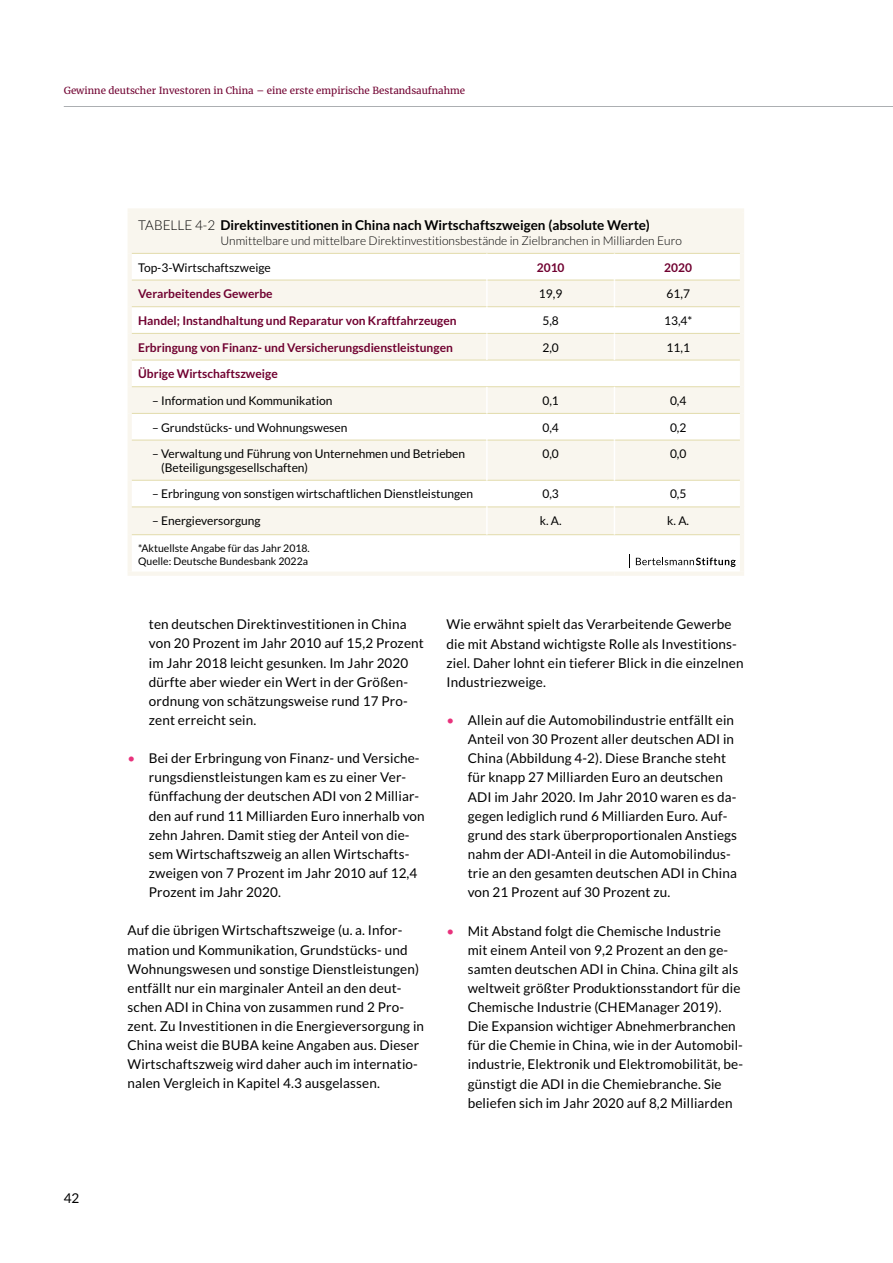
<style>
.page{position:relative;width:893px;height:1263px;background:#fff}
.page>*{position:absolute;margin:0;border:0;box-sizing:border-box;transform-origin:0 0}
.t1{font:13.5px/19.2px "Lato";letter-spacing:.01em;color:#000}
.t2{font:700 13.5px "Lato";color:#000}
.t3{font:12px/13.5px "Lato";color:#000}
.t4{font:700 12px "Lato";color:#700130}
.t5{font:300 12px "Lato";color:#000}
.t6{font:10.5px/13.5px "Lato";color:#000}
.t7{font:9.75px "Merriweather";color:#700130}
.s1{font-weight:300}
.s2{color:#e8327c}
</style>
<div class="page">
<hr style="left:64px;top:106px;width:829px;height:1px;background:#acafb2">
<div style="left:132px;top:213px;width:608px;height:40px;background:#f9f6ee"></div>
<svg style="left:132px;top:279px;width:608px;height:286px;fill:#f9f6ee"></svg>
<div style="left:128px;top:208px;width:359px;height:5px;background:#f9f6ee"></div>
<hr style="left:128px;top:213px;width:4px;height:40px;background:#f9f6ee">
<div style="left:487px;top:208px;width:127px;height:5px;background:#f9f6ee"></div>
<div style="left:614px;top:208px;width:130px;height:5px;background:#f9f6ee"></div>
<hr style="left:740px;top:213px;width:4px;height:40px;background:#f9f6ee">
<hr style="left:128px;top:253px;width:4px;height:27px;background:#f9f6ee">
<hr style="left:740px;top:253px;width:4px;height:27px;background:#f9f6ee">
<hr style="left:128px;top:280px;width:4px;height:27px;background:#f9f6ee">
<hr style="left:740px;top:280px;width:4px;height:27px;background:#f9f6ee">
<hr style="left:128px;top:307px;width:4px;height:26px;background:#f9f6ee">
<hr style="left:740px;top:307px;width:4px;height:26px;background:#f9f6ee">
<hr style="left:128px;top:333px;width:4px;height:27px;background:#f9f6ee">
<hr style="left:740px;top:333px;width:4px;height:27px;background:#f9f6ee">
<hr style="left:128px;top:360px;width:4px;height:27px;background:#f9f6ee">
<hr style="left:740px;top:360px;width:4px;height:27px;background:#f9f6ee">
<hr style="left:128px;top:387px;width:4px;height:26px;background:#f9f6ee">
<hr style="left:740px;top:387px;width:4px;height:26px;background:#f9f6ee">
<hr style="left:128px;top:413px;width:4px;height:27px;background:#f9f6ee">
<hr style="left:740px;top:413px;width:4px;height:27px;background:#f9f6ee">
<hr style="left:128px;top:440px;width:4px;height:40px;background:#f9f6ee">
<hr style="left:740px;top:440px;width:4px;height:40px;background:#f9f6ee">
<hr style="left:128px;top:480px;width:4px;height:27px;background:#f9f6ee">
<hr style="left:740px;top:480px;width:4px;height:27px;background:#f9f6ee">
<hr style="left:128px;top:507px;width:4px;height:28px;background:#f9f6ee">
<hr style="left:740px;top:507px;width:4px;height:28px;background:#f9f6ee">
<hr style="left:128px;top:535px;width:4px;height:36px;background:#f9f6ee">
<hr style="left:740px;top:535px;width:4px;height:36px;background:#f9f6ee">
<div style="left:128px;top:571px;width:359px;height:5px;background:#f9f6ee"></div>
<div style="left:487px;top:571px;width:127px;height:5px;background:#f9f6ee"></div>
<div style="left:614px;top:571px;width:130px;height:5px;background:#f9f6ee"></div>
<hr style="left:132px;top:253px;width:355px;height:1px;background:#e2dbab">
<hr style="left:487px;top:253px;width:127px;height:1px;background:#e2dbab">
<hr style="left:614px;top:253px;width:126px;height:1px;background:#e2dbab">
<hr style="left:132px;top:280px;width:355px;height:1px;background:#e2dbab">
<hr style="left:487px;top:280px;width:127px;height:1px;background:#e2dbab">
<hr style="left:614px;top:280px;width:126px;height:1px;background:#e2dbab">
<hr style="left:132px;top:306px;width:355px;height:1px;background:#e2dbab">
<hr style="left:487px;top:306px;width:127px;height:1px;background:#e2dbab">
<hr style="left:614px;top:306px;width:126px;height:1px;background:#e2dbab">
<hr style="left:132px;top:333px;width:355px;height:1px;background:#e2dbab">
<hr style="left:487px;top:333px;width:127px;height:1px;background:#e2dbab">
<hr style="left:614px;top:333px;width:126px;height:1px;background:#e2dbab">
<hr style="left:132px;top:360px;width:355px;height:1px;background:#e2dbab">
<hr style="left:487px;top:360px;width:127px;height:1px;background:#e2dbab">
<hr style="left:614px;top:360px;width:126px;height:1px;background:#e2dbab">
<hr style="left:132px;top:386px;width:355px;height:1px;background:#e2dbab">
<hr style="left:487px;top:386px;width:127px;height:1px;background:#e2dbab">
<hr style="left:614px;top:386px;width:126px;height:1px;background:#e2dbab">
<hr style="left:132px;top:413px;width:355px;height:1px;background:#e2dbab">
<hr style="left:487px;top:413px;width:127px;height:1px;background:#e2dbab">
<hr style="left:614px;top:413px;width:126px;height:1px;background:#e2dbab">
<hr style="left:132px;top:440px;width:355px;height:1px;background:#e2dbab">
<hr style="left:487px;top:440px;width:127px;height:1px;background:#e2dbab">
<hr style="left:614px;top:440px;width:126px;height:1px;background:#e2dbab">
<hr style="left:132px;top:480px;width:355px;height:1px;background:#e2dbab">
<hr style="left:487px;top:480px;width:127px;height:1px;background:#e2dbab">
<hr style="left:614px;top:480px;width:126px;height:1px;background:#e2dbab">
<hr style="left:132px;top:507px;width:355px;height:1px;background:#e2dbab">
<hr style="left:487px;top:507px;width:127px;height:1px;background:#e2dbab">
<hr style="left:614px;top:507px;width:126px;height:1px;background:#e2dbab">
<hr style="left:132px;top:534px;width:355px;height:1px;background:#e2dbab">
<hr style="left:487px;top:534px;width:127px;height:1px;background:#e2dbab">
<hr style="left:614px;top:534px;width:126px;height:1px;background:#e2dbab">
<hr style="left:486px;top:254px;width:2px;height:26px;background:#fff">
<hr style="left:486px;top:280px;width:2px;height:26px;background:#fff">
<hr style="left:486px;top:307px;width:2px;height:26px;background:#fff">
<hr style="left:486px;top:334px;width:2px;height:26px;background:#fff">
<svg style="left:614px;top:279px;width:1px;height:81px"></svg>
<hr style="left:486px;top:387px;width:2px;height:26px;background:#fff">
<hr style="left:486px;top:414px;width:2px;height:26px;background:#fff">
<svg style="left:614px;top:387px;width:1px;height:53px"></svg>
<hr style="left:486px;top:440px;width:2px;height:40px;background:#fff">
<hr style="left:614px;top:440px;width:1px;height:40px;background:#fff">
<hr style="left:486px;top:480px;width:2px;height:27px;background:#fff">
<hr style="left:486px;top:507px;width:2px;height:27px;background:#fff">
<svg style="left:614px;top:480px;width:1px;height:54px"></svg>
<svg style="left:629px;top:555px;width:1px;height:13px"></svg>
<svg style="left:636px;top:557px;width:100px;height:10px"></svg>
<p class="t7" style="left:64px;top:83px;width:403px">Gewinne deutscher Investoren in China – eine erste empirische Bestandsaufnahme</p>
<p class="t2" style="left:138px;top:217px;width:513px"><span class="s1">TABELLE 4-2</span> Direktinvestitionen in China nach Wirtschaftszweigen (absolute Werte)</p>
<p class="t5" style="left:220px;top:234px;width:463px">Unmittelbare und mittelbare Direktinvestitionsbestände in Zielbranchen in Milliarden Euro</p>
<p class="t3" style="left:138px;top:260px;width:134px">Top-3-Wirtschaftszweige</p>
<p class="t4" style="left:537px;top:260px;width:29px">2010</p>
<p class="t4" style="left:664px;top:260px;width:29px">2020</p>
<p class="t4" style="left:138px;top:287px;width:136px">Verarbeitendes Gewerbe</p>
<p class="t3" style="left:539px;top:287px;width:25px">19,9</p>
<p class="t3" style="left:666px;top:287px;width:25px">61,7</p>
<p class="t4" style="left:138px;top:314px;width:320px">Handel; Instandhaltung und Reparatur von Kraftfahrzeugen</p>
<p class="t3" style="left:542px;top:314px;width:18px">5,8</p>
<p class="t3" style="left:664px;top:314px;width:30px">13,4*</p>
<p class="t4" style="left:138px;top:340px;width:316px">Erbringung von Finanz- und Versicherungsdienstleistungen</p>
<p class="t3" style="left:542px;top:340px;width:18px">2,0</p>
<p class="t3" style="left:666px;top:340px;width:25px">11,1</p>
<p class="t4" style="left:138px;top:367px;width:141px">Übrige Wirtschaftszweige</p>
<p class="t3" style="left:152px;top:394px;width:182px">– Information und Kommunikation</p>
<p class="t3" style="left:542px;top:394px;width:18px">0,1</p>
<p class="t3" style="left:670px;top:394px;width:18px">0,4</p>
<p class="t3" style="left:152px;top:420px;width:197px">– Grundstücks- und Wohnungswesen</p>
<p class="t3" style="left:542px;top:420px;width:18px">0,4</p>
<p class="t3" style="left:670px;top:420px;width:18px">0,2</p>
<p class="t3" style="left:161px;top:447px;width:306px;text-indent:-9px">– Verwaltung und Führung von Unternehmen und Betrieben (Beteiligungsgesellschaften)</p>
<p class="t3" style="left:542px;top:447px;width:18px">0,0</p>
<p class="t3" style="left:670px;top:447px;width:18px">0,0</p>
<p class="t3" style="left:152px;top:487px;width:323px">– Erbringung von sonstigen wirtschaftlichen Dienstleistungen</p>
<p class="t3" style="left:542px;top:487px;width:18px">0,3</p>
<p class="t3" style="left:670px;top:487px;width:18px">0,5</p>
<p class="t3" style="left:152px;top:514px;width:110px">– Energieversorgung</p>
<p class="t3" style="left:540px;top:514px;width:23px">k. A.</p>
<p class="t3" style="left:667px;top:514px;width:23px">k. A.</p>
<p class="t6" style="left:138px;top:541px;width:173px">*Aktuellste Angabe für das Jahr 2018.<br>Quelle: Deutsche Bundesbank 2022a</p>
<p class="t1" style="left:64px;top:1189px;width:17px">42</p>
<p class="t1" style="left:149px;top:615px;width:277px">ten deutschen Direktinvestitionen in China von 20 Prozent im Jahr 2010 auf 15,2 Prozent im Jahr 2018 leicht gesunken. Im Jahr 2020 dürfte aber wieder ein Wert in der Größen&shy;ordnung von schätzungsweise rund 17 Pro&shy;zent erreicht sein.</p>
<p class="t1" style="left:149px;top:749px;width:277px;text-indent:-21px"><span class="s2">•</span> Bei der Erbringung von Finanz- und Versiche&shy;rungsdienstleistungen kam es zu einer Ver&shy;fünffachung der deutschen ADI von 2 Milliar&shy;den auf rund 11 Milliarden Euro innerhalb von zehn Jahren. Damit stieg der Anteil von die&shy;sem Wirtschaftszweig an allen Wirtschafts&shy;zweigen von 7 Prozent im Jahr 2010 auf 12,4<br>Prozent im Jahr 2020.</p>
<p class="t1" style="left:128px;top:921px;width:298px">Auf die übrigen Wirtschaftszweige (u. a. Infor&shy;mation und Kommunikation, Grundstücks- und Wohnungswesen und sonstige Dienstleistungen) entfällt nur ein marginaler Anteil an den deut&shy;schen ADI in China von zusammen rund 2 Pro&shy;zent. Zu Investitionen in die Energieversorgung in China weist die BUBA keine Angaben aus. Dieser Wirtschaftszweig wird daher auch im internatio&shy;nalen Vergleich in Kapitel 4.3 ausgelassen.</p>
<p class="t1" style="left:446px;top:615px;width:299px">Wie erwähnt spielt das Verarbeitende Gewerbe die mit Abstand wichtigste Rolle als Investitions&shy;ziel. Daher lohnt ein tieferer Blick in die einzelnen Industriezweige.</p>
<p class="t1" style="left:468px;top:710px;width:271px;text-indent:-21px"><span class="s2">•</span> Allein auf die Automobilindustrie entfällt ein Anteil von 30 Prozent aller deutschen ADI in China (Abbildung 4-2). Diese Branche steht für knapp 27 Milliarden Euro an deutschen ADI im Jahr 2020. Im Jahr 2010 waren es da&shy;gegen lediglich rund 6 Milliarden Euro. Auf&shy;grund des stark überproportionalen Anstiegs nahm der ADI-Anteil in die Automobilindus&shy;trie an den gesamten deutschen ADI in China von 21 Prozent auf 30 Prozent zu.</p>
<p class="t1" style="left:468px;top:921px;width:277px;text-indent:-21px"><span class="s2">•</span> Mit Abstand folgt die Chemische Industrie mit einem Anteil von 9,2 Prozent an den ge&shy;samten deutschen ADI in China. China gilt als weltweit größter Produktionsstandort für die Chemische Industrie (CHEManager 2019).<br>Die Expansion wichtiger Abnehmerbranchen für die Chemie in China, wie in der Automobil&shy;industrie, Elektronik und Elektromobilität, be&shy;günstigt die ADI in die Chemiebranche. Sie beliefen sich im Jahr 2020 auf 8,2 Milliarden</p>
</div>
